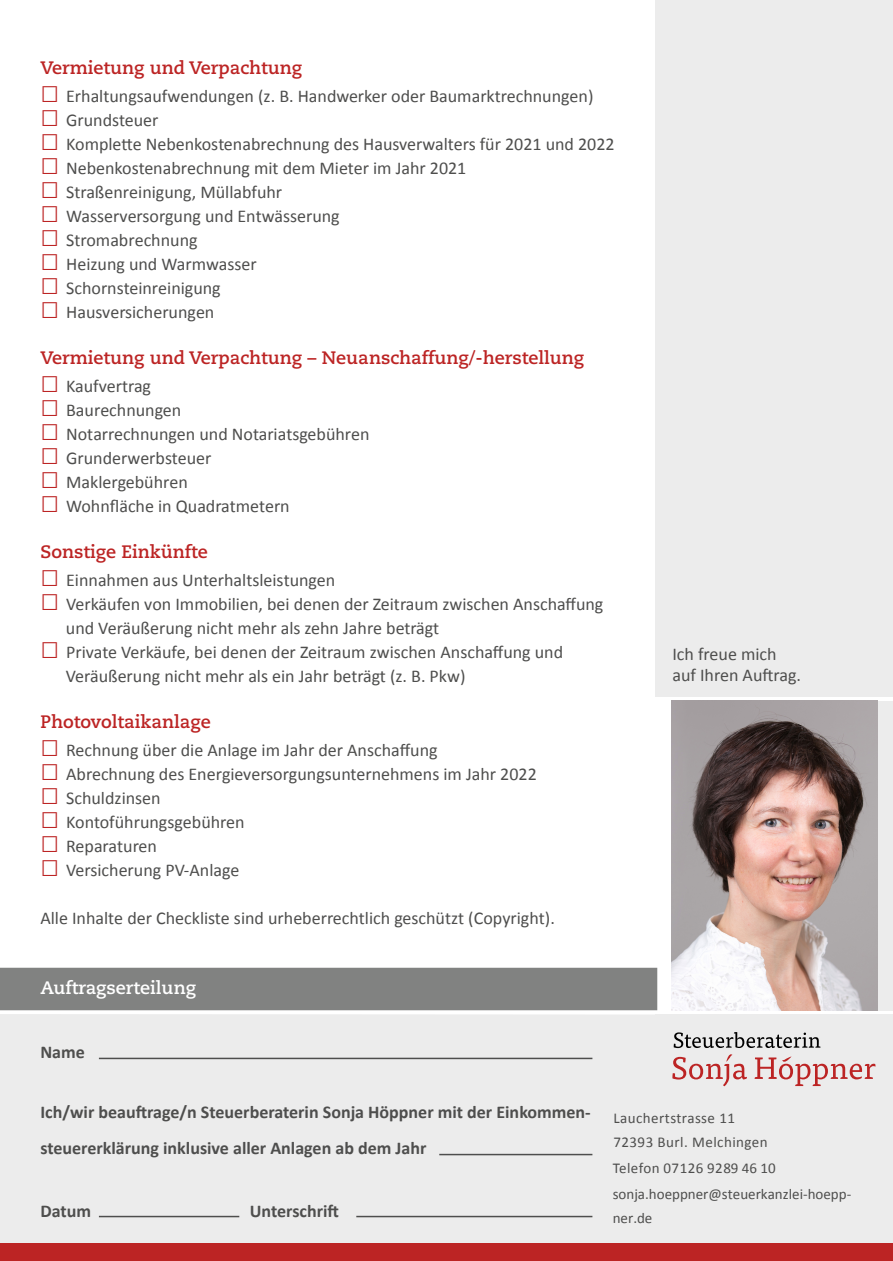
<style>
.page{position:relative;width:893px;height:1261px;background:#fff}
.page>*{position:absolute;margin:0;border:0;box-sizing:border-box;transform-origin:0 0}
.t1{font:33.75px "Calibri";color:#bc2424;scale:.92 1}
.t2{font:18px/24px "Calibri";color:#4e4e4d}
.t3{font:700 18px/36px "Calibri";color:#4e4e4d}
.t4{font:700 18px "Caecilia LT Std";color:#bc2424}
.t5{font:700 18px "Caecilia LT Std";color:#fff}
.t6{font:15px/26px "Calibri";color:#4e4e4d}
.t7{font:15px/24px "Calibri";letter-spacing:.02em;color:#4e4e4d}
.s1{font-size:33.75px;color:#bc2424}
</style>
<div class="page">
<div style="left:0;top:1014px;width:655px;height:229px;background:#ececec"></div>
<div style="left:0;top:967px;width:657px;height:43px;background:#818281"></div>
<div style="left:655px;top:0;width:237px;height:696px;background:#ececec"></div>
<div style="left:877px;top:701px;width:15px;height:309px;background:#ececec"></div>
<div style="left:655px;top:1014px;width:237px;height:247px;background:#ececec"></div>
<img style="left:671px;top:701px;width:206px;height:309px">
<div style="left:0;top:1243px;width:892px;height:18px;background:#bc2424"></div>
<svg style="left:673px;top:1032px;width:147px;height:16px"></svg>
<svg style="left:672px;top:1054px;width:74px;height:32px"></svg>
<svg style="left:754px;top:1056px;width:121px;height:30px"></svg>
<hr style="left:99px;top:1215px;width:140px;height:2px;background:#4e4e4d">
<hr style="left:356px;top:1215px;width:236px;height:2px;background:#4e4e4d">
<hr style="left:439px;top:1154px;width:153px;height:1px;background:#4e4e4d">
<hr style="left:99px;top:1057px;width:493px;height:2px;background:#4e4e4d">
<p class="t4" style="left:40px;top:57px;width:263px">Vermietung und Verpachtung</p>
<p class="t2" style="left:40px;top:84px;width:554px"><span class="s1">□</span> Erhaltungsaufwendungen (z. B. Handwerker oder Baumarktrechnungen)</p>
<p class="t2" style="left:40px;top:108px;width:120px"><span class="s1">□</span> Grundsteuer</p>
<p class="t2" style="left:40px;top:132px;width:575px"><span class="s1">□</span> Komplette Nebenkostenabrechnung des Hausverwalters für 2021 und 2022</p>
<p class="t2" style="left:40px;top:156px;width:427px"><span class="s1">□</span> Nebenkostenabrechnung mit dem Mieter im Jahr 2021</p>
<p class="t2" style="left:40px;top:180px;width:243px"><span class="s1">□</span> Straßenreinigung, Müllabfuhr</p>
<p class="t2" style="left:40px;top:204px;width:301px"><span class="s1">□</span> Wasserversorgung und Entwässerung</p>
<p class="t2" style="left:40px;top:228px;width:159px"><span class="s1">□</span> Stromabrechnung</p>
<p class="t2" style="left:40px;top:252px;width:218px"><span class="s1">□</span> Heizung und Warmwasser</p>
<p class="t2" style="left:40px;top:276px;width:182px"><span class="s1">□</span> Schornsteinreinigung</p>
<p class="t2" style="left:40px;top:300px;width:175px"><span class="s1">□</span> Hausversicherungen</p>
<p class="t4" style="left:40px;top:347px;width:545px">Vermietung und Verpachtung – Neuanschaffung/-herstellung</p>
<p class="t2" style="left:40px;top:374px;width:112px"><span class="s1">□</span> Kaufvertrag</p>
<p class="t2" style="left:40px;top:398px;width:142px"><span class="s1">□</span> Baurechnungen</p>
<p class="t2" style="left:40px;top:422px;width:331px"><span class="s1">□</span> Notarrechnungen und Notariatsgebühren</p>
<p class="t2" style="left:40px;top:446px;width:172px"><span class="s1">□</span> Grunderwerbsteuer</p>
<p class="t2" style="left:40px;top:470px;width:149px"><span class="s1">□</span> Maklergebühren</p>
<p class="t2" style="left:40px;top:494px;width:251px"><span class="s1">□</span> Wohnfläche in Quadratmetern</p>
<p class="t4" style="left:40px;top:541px;width:169px">Sonstige Einkünfte</p>
<p class="t2" style="left:40px;top:568px;width:296px"><span class="s1">□</span> Einnahmen aus Unterhaltsleistungen</p>
<p class="t2" style="left:40px;top:592px;width:564px"><span class="s1">□</span> Verkäufen von Immobilien, bei denen der Zeitraum zwischen Anschaffung</p>
<h1 class="t1" style="left:40px;top:625px;width:22px">□</h1>
<p class="t2" style="left:66px;top:616px;width:498px">und Veräußerung nicht mehr als zehn Jahre beträgt<br>Private Verkäufe, bei denen der Zeitraum zwischen Anschaffung und<br>Veräußerung nicht mehr als ein Jahr beträgt (z. B. Pkw)</p>
<p class="t4" style="left:40px;top:711px;width:172px">Photovoltaikanlage</p>
<p class="t2" style="left:40px;top:738px;width:399px"><span class="s1">□</span> Rechnung über die Anlage im Jahr der Anschaffung</p>
<p class="t2" style="left:40px;top:762px;width:498px"><span class="s1">□</span> Abrechnung des Energieversorgungsunternehmens im Jahr 2022</p>
<p class="t2" style="left:40px;top:786px;width:122px"><span class="s1">□</span> Schuldzinsen</p>
<p class="t2" style="left:40px;top:810px;width:206px"><span class="s1">□</span> Kontoführungsgebühren</p>
<p class="t2" style="left:40px;top:834px;width:118px"><span class="s1">□</span> Reparaturen</p>
<p class="t2" style="left:40px;top:858px;width:201px"><span class="s1">□</span> Versicherung PV-Anlage</p>
<p class="t2" style="left:40px;top:906px;width:516px">Alle Inhalte der Checkliste sind urheberrechtlich geschützt (Copyright).</p>
<p class="t5" style="left:40px;top:977px;width:157px">Auftragserteilung</p>
<p class="t3" style="left:40px;top:1034px;width:46px">Name</p>
<p class="t2" style="left:672px;top:644px;width:130px;line-height:21px">Ich freue mich auf Ihren Auftrag.</p>
<p class="t3" style="left:40px;top:1094px;width:551px">Ich/wir beauftrage/n Steuerberaterin Sonja Höppner mit der Einkommen&shy;steuererklärung inklusive aller Anlagen ab dem Jahr</p>
<p class="t3" style="left:40px;top:1193px;width:52px">Datum</p>
<p class="t3" style="left:250px;top:1193px;width:91px">Unterschrift</p>
<p class="t7" style="left:613px;top:1106px;width:156px">Lauchertstrasse 11<br>72393 Burl. Melchingen</p>
<p class="t6" style="left:612px;top:1155px;width:240px">Telefon 07126 9289 46 10 sonja.hoeppner@steuerkanzlei-hoepp-</p>
<p class="t7" style="left:612px;top:1206px;width:41px">ner.de</p>
</div>
